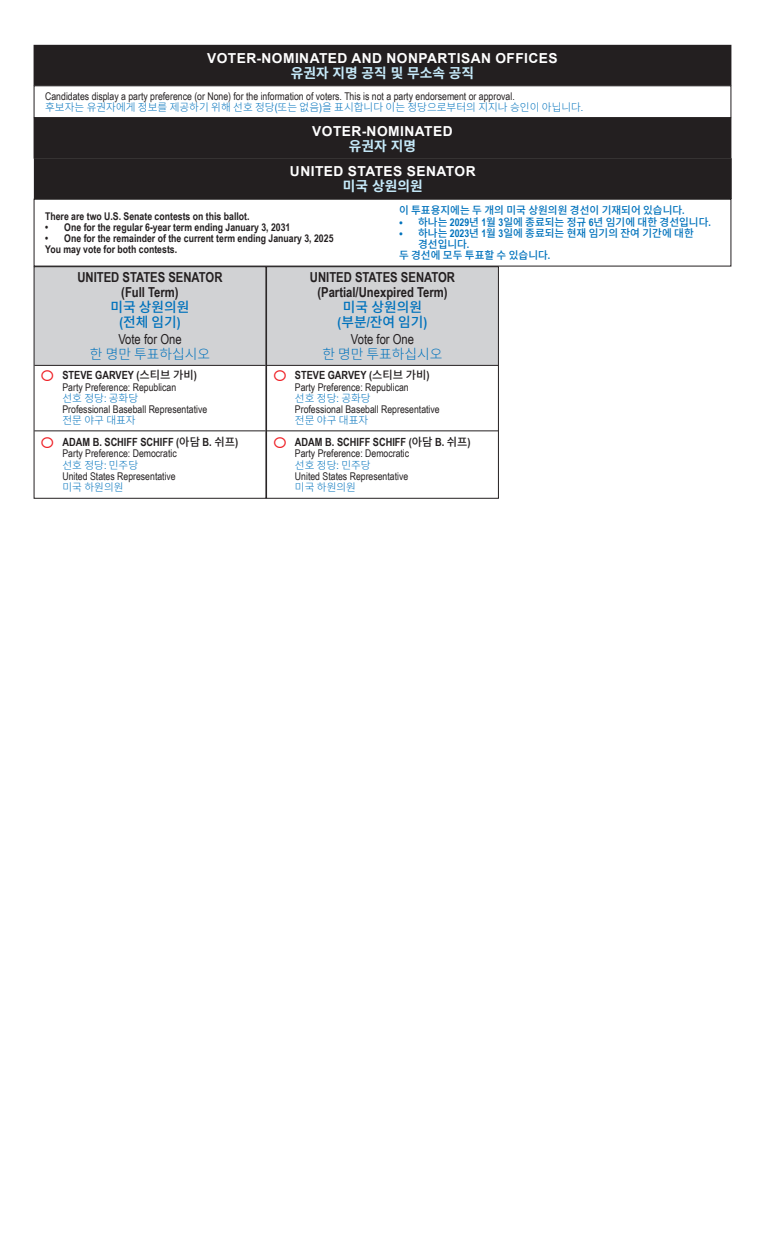
<style>
.page{position:relative;width:765px;height:1260px;background:#fff}
.page>*{position:absolute;margin:0;border:0;box-sizing:border-box;transform-origin:0 0}
.Office_Header_Black{font:700 13.75px/15px "Arial Narrow";color:#231f20;text-align:center}
.Header_Text_-_White{font:700 13.75px "Arial";letter-spacing:.035em;color:#fff}
.Office_Header_Blue{font:500 13.75px/15px "Noto Sans KR";color:#0072bc;text-align:center}
.Header_Text_-_Light{font:700 13.75px "Noto Sans KR";color:#c6eafa}
.VoteFor{font:13.75px "Arial Narrow";color:#231f20}
.VoteForBlue{font:300 13.75px "Noto Sans KR";color:#0072bc}
.t1{font:700 11.25px "Arial Narrow";color:#231f20}
.Nominees_title{font:10.62px "Arial Narrow";color:#231f20}
.InstructionsBold_K{font:700 10.62px "Arial Narrow";color:#231f20}
.InstructionsBold_Blu{font:500 10.62px/11.2px "Noto Sans KR";color:#0072bc}
.Party_Preference{font:10.62px "Arial Narrow";color:#231f20}
.Party_Preference_Blu{font:300 10.62px "Noto Sans KR";color:#0072bc}
.Nominees_title_Blue{font:300 10.62px "Noto Sans KR";color:#0072bc}
.s1{font-family:"Arial Narrow";font-weight:400}
.s2{font-family:"Arial Narrow";font-weight:700}
.s3{font-family:"Noto Sans KR";font-weight:500}
</style>
<div class="page">
<div style="left:34px;top:86px;width:697px;height:32px;border:1px solid #231f20"></div>
<div style="left:34px;top:45px;width:697px;height:40px;background:#231f20"></div>
<div style="left:34px;top:45px;width:697px;height:41px;border:1px solid #231f20"></div>
<div style="left:34px;top:118px;width:697px;height:40px;background:#231f20"></div>
<div style="left:34px;top:267px;width:232px;height:98px;background:#d1d2d4"></div>
<hr style="left:34px;top:365px;width:232px;height:1px;background:#231f20">
<hr style="left:34px;top:431px;width:232px;height:1px;background:#231f20">
<div style="left:34px;top:266px;width:232px;height:233px;border:1px solid #231f20"></div>
<div style="left:267px;top:267px;width:231px;height:98px;background:#d1d2d4"></div>
<hr style="left:267px;top:365px;width:231px;height:1px;background:#231f20">
<hr style="left:267px;top:431px;width:231px;height:1px;background:#231f20">
<div style="left:266px;top:266px;width:233px;height:233px;border:1px solid #231f20"></div>
<div style="left:34px;top:199px;width:697px;height:67px;border:1px solid #231f20"></div>
<div style="left:34px;top:159px;width:697px;height:40px;background:#231f20"></div>
<div style="left:34px;top:158px;width:698px;height:41px;border:1px solid #231f20"></div>
<p class="Header_Text_-_White" style="left:207px;top:48px;width:352px">VOTER-NOMINATED AND NONPARTISAN OFFICES</p>
<p class="Header_Text_-_Light" style="left:291px;top:65px;width:185px">유권자 지명 공직 및 무소속 공직</p>
<p class="Nominees_title" style="left:45px;top:89px;width:471px">Candidates display a party preference (or None) for the information of voters. This is not a party endorsement or approval.</p>
<p class="Party_Preference_Blu" style="left:45px;top:101px;width:540px">후보자는 유권자에게 정보를 제공하기 위해 선호 정당<span class="s1">(</span>또는 없음<span class="s1">)</span>을 표시합니다 이는 정당으로부터의 지지나 승인이 아닙니다<span class="s1">.</span></p>
<p class="Header_Text_-_White" style="left:312px;top:121px;width:142px">VOTER-NOMINATED</p>
<p class="Header_Text_-_Light" style="left:349px;top:138px;width:69px">유권자 지명</p>
<p class="Header_Text_-_White" style="left:290px;top:162px;width:187px">UNITED STATES SENATOR</p>
<p class="Header_Text_-_Light" style="left:343px;top:178px;width:81px">미국 상원의원</p>
<p class="InstructionsBold_K" style="left:45px;top:208px;width:206px">There are two U.S. Senate contests on this ballot.</p>
<p class="InstructionsBold_K" style="left:45px;top:219px;width:247px">• One for the regular 6-year term ending January 3, 2031</p>
<p class="InstructionsBold_K" style="left:45px;top:230px;width:290px">• One for the remainder of the current term ending January 3, 2025</p>
<p class="InstructionsBold_K" style="left:45px;top:242px;width:134px">You may vote for both contests.</p>
<p class="InstructionsBold_Blu" style="left:399px;top:205px;width:287px">이 투표용지에는 두 개의 미국 상원의원 경선이 기재되어 있습니다<span class="s2">.</span></p>
<p class="InstructionsBold_Blu" style="left:399px;top:216px;width:313px">• 하나는 <span class="s2">2029</span>년 <span class="s2">1</span>월 <span class="s2">3</span>일에 종료되는 정규 <span class="s2">6</span>년 임기에 대한 경선입니다<span class="s2">.</span></p>
<p class="InstructionsBold_Blu" style="left:418px;top:228px;width:277px;text-indent:-19px">• 하나는 <span class="s2">2023</span>년 <span class="s2">1</span>월 <span class="s2">3</span>일에 종료되는 현재 임기의 잔여 기간에 대한 경선입니다<span class="s2">.</span></p>
<p class="InstructionsBold_Blu" style="left:399px;top:250px;width:153px">두 경선에 모두 투표할 수 있습니다<span class="s2">.</span></p>
<p class="Office_Header_Black" style="left:77px;top:269px;width:147px">UNITED STATES SENATOR (Full Term)</p>
<p class="Office_Header_Blue" style="left:110px;top:300px;width:81px">미국 상원의원 <span class="s2">(</span>전체 임기<span class="s2">)</span></p>
<p class="VoteFor" style="left:118px;top:329px;width:65px">Vote for One</p>
<p class="VoteForBlue" style="left:90px;top:346px;width:122px">한 명만 투표하십시오</p>
<p class="t1" style="left:62px;top:367px;width:136px">STEVE GARVEY (<span class="s3">스티브 가비</span>)</p>
<p class="Party_Preference" style="left:62px;top:379px;width:115px">Party Preference: Republican</p>
<p class="Party_Preference_Blu" style="left:62px;top:392px;width:77px">선호 정당<span class="s1">:</span> 공화당</p>
<p class="Nominees_title" style="left:62px;top:401px;width:146px">Professional Baseball Representative</p>
<p class="Nominees_title_Blue" style="left:62px;top:414px;width:75px">전문 야구 대표자</p>
<p class="t1" style="left:62px;top:434px;width:177px">ADAM B. SCHIFF SCHIFF (<span class="s3">아담</span> B. <span class="s3">쉬프</span>)</p>
<p class="Party_Preference" style="left:62px;top:446px;width:116px">Party Preference: Democratic</p>
<p class="Party_Preference_Blu" style="left:62px;top:459px;width:77px">선호 정당<span class="s1">:</span> 민주당</p>
<p class="Nominees_title" style="left:62px;top:468px;width:115px">United States Representative</p>
<p class="Nominees_title_Blue" style="left:62px;top:481px;width:63px">미국 하원의원</p>
<p class="Office_Header_Black" style="left:310px;top:269px;width:147px">UNITED STATES SENATOR (Partial/Unexpired Term)</p>
<p class="Office_Header_Blue" style="left:338px;top:300px;width:91px">미국 상원의원 <span class="s2">(</span>부분<span class="s2">/</span>잔여 임기<span class="s2">)</span></p>
<p class="VoteFor" style="left:351px;top:329px;width:65px">Vote for One</p>
<p class="VoteForBlue" style="left:322px;top:346px;width:122px">한 명만 투표하십시오</p>
<p class="t1" style="left:295px;top:367px;width:136px">STEVE GARVEY (<span class="s3">스티브 가비</span>)</p>
<p class="Party_Preference" style="left:295px;top:379px;width:115px">Party Preference: Republican</p>
<p class="Party_Preference_Blu" style="left:295px;top:392px;width:77px">선호 정당<span class="s1">:</span> 공화당</p>
<p class="Nominees_title" style="left:295px;top:401px;width:146px">Professional Baseball Representative</p>
<p class="Nominees_title_Blue" style="left:295px;top:414px;width:75px">전문 야구 대표자</p>
<p class="t1" style="left:295px;top:434px;width:177px">ADAM B. SCHIFF SCHIFF (<span class="s3">아담</span> B. <span class="s3">쉬프</span>)</p>
<p class="Party_Preference" style="left:295px;top:446px;width:116px">Party Preference: Democratic</p>
<p class="Party_Preference_Blu" style="left:295px;top:459px;width:77px">선호 정당<span class="s1">:</span> 민주당</p>
<p class="Nominees_title" style="left:295px;top:468px;width:115px">United States Representative</p>
<p class="Nominees_title_Blue" style="left:295px;top:481px;width:63px">미국 하원의원</p>
</div>
